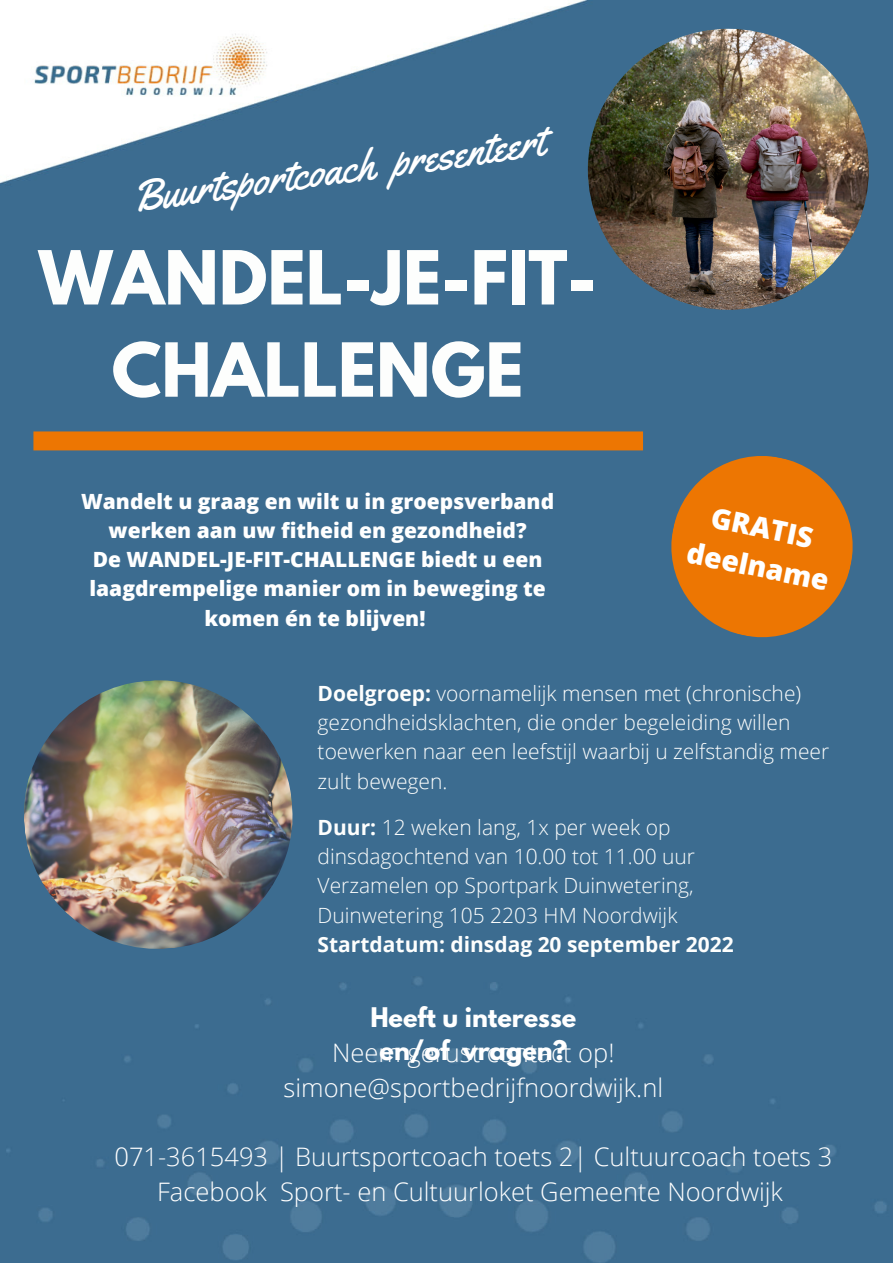
<style>
.page{position:relative;width:893px;height:1264px;background:#fff}
.page>*{position:absolute;margin:0;border:0;box-sizing:border-box;transform-origin:0 0}
.t1{font:700 66px/92.1px "League Spartan";color:#fdfefd;text-align:center}
.t2{font:43.35px "Yellowtail";color:#fff}
.t3{font:800 28.2px/39px "Open Sans";color:#fff;text-align:center}
.t4{font:300 25.5px/34.8px "Open Sans";color:#fff;text-align:center}
.t5{font:700 24px/32.5px "League Spartan";color:#fff;text-align:center}
.t6{font:300 21px/29.2px "Open Sans";color:#fdfefd}
.t7{font:800 21px/29.2px "Open Sans";color:#fff;text-align:center}
.t8{font:700 21px "Open Sans";color:#fdfefd}
.s1{font-weight:700}
</style>
<div class="page">
<img style="left:0;top:0;width:892px;height:1262px">
<img style="left:587px;top:29px;width:281px;height:281px;border-radius:50%">
<img style="left:18px;top:674px;width:280px;height:280px">
<div style="left:33px;top:431px;width:610px;height:19px;background:#ed7602"></div>
<svg style="left:655px;top:439px;width:213px;height:214px;background:#a0713f"></svg>
<h2 class="t2" style="left:128px;top:170px;width:417px;rotate:-8deg">Buurtsportcoach presenteert</h2>
<h1 class="t1" style="left:39px;top:240px;width:559px">WANDEL-JE-FIT-<br>CHALLENGE</h1>
<p class="t7" style="left:81px;top:486px;width:474px">Wandelt u graag en wilt u in groepsverband werken aan uw fitheid en gezondheid?<br>De WANDEL-JE-FIT-CHALLENGE biedt u een laagdrempelige manier om in beweging te komen én te blijven!</p>
<h3 class="t3" style="left:699px;top:493px;width:146px;rotate:12deg">GRATIS deelname</h3>
<p class="t6" style="left:317px;top:678px;width:513px"><span class="s1">Doelgroep:</span> voornamelijk mensen met (chronische) gezondheidsklachten, die onder begeleiding willen toewerken naar een leefstijl waarbij u zelfstandig meer zult bewegen.</p>
<p class="t6" style="left:317px;top:812px;width:379px"><span class="s1">Duur:</span> 12 weken lang, 1x per week op dinsdagochtend van 10.00 tot 11.00 uur Verzamelen op Sportpark Duinwetering, Duinwetering 105 2203 HM Noordwijk</p>
<p class="t8" style="left:317px;top:929px;width:417px">Startdatum: dinsdag 20 september 2022</p>
<p class="t5" style="left:370px;top:1004px;width:207px">Heeft u interesse en/of vragen?</p>
<p class="t4" style="left:283px;top:1034px;width:381px">Neem gerust contact op! simone@sportbedrijfnoordwijk.nl</p>
<p class="t4" style="left:114px;top:1139px;width:719px">071-3615493 | Buurtsportcoach toets 2| Cultuurcoach toets 3<br>Facebook Sport- en Cultuurloket Gemeente Noordwijk</p>
</div>
